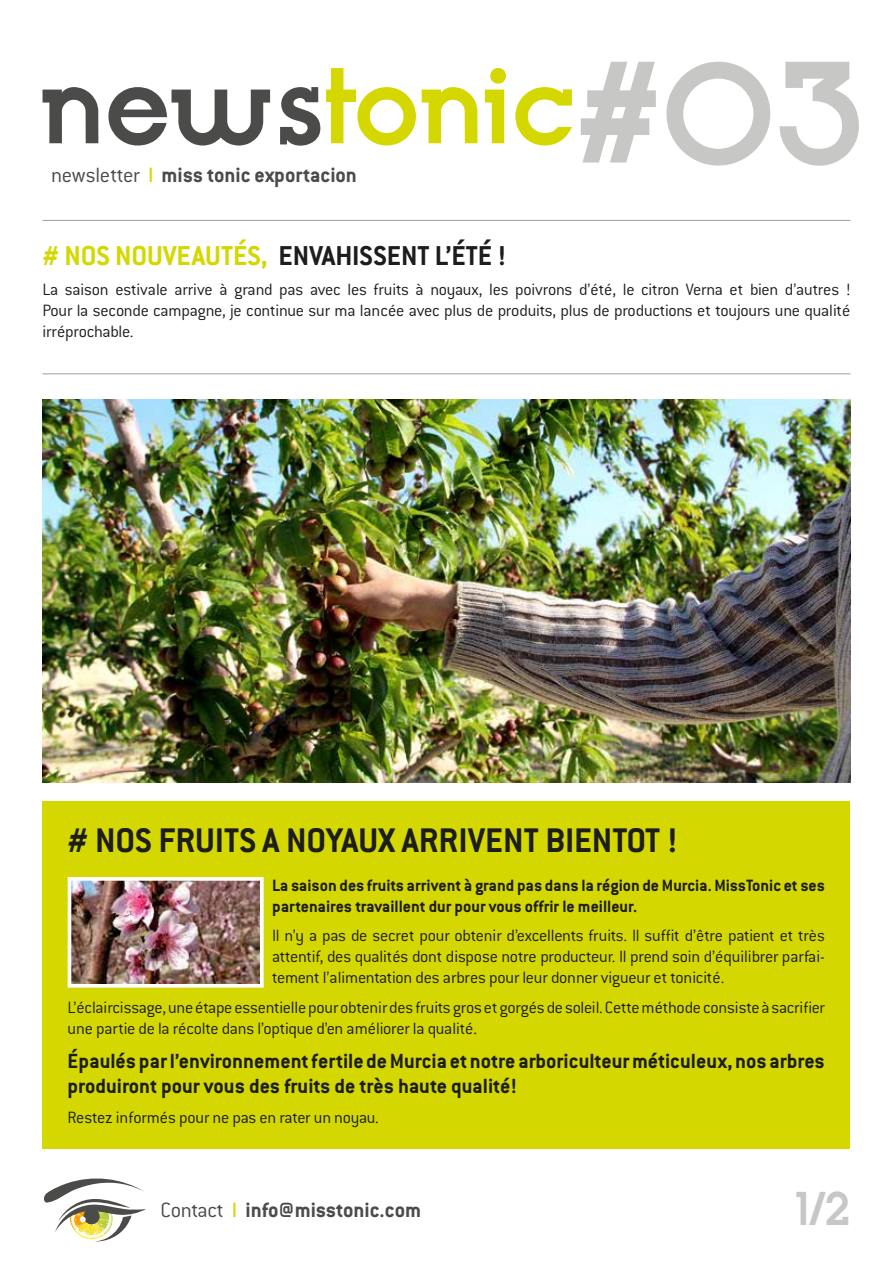
<style>
.page{position:relative;width:893px;height:1263px;background:#fff}
.page>*{position:absolute;margin:0;border:0;box-sizing:border-box;transform-origin:0 0}
.t1{font:700 144px "Opificio Serif";color:#c7c7c6}
.t2{font:700 47.1px "Opificio Serif";color:#c7c7c6}
.t3{font:700 37.5px "Conduit ITC";color:#1d1d1b}
.t4{font:700 30px "Conduit ITC";color:#1d1d1b}
.t5{font:700 22.65px "Conduit ITC";color:#4b4b4a}
.t6{font:700 22.5px/25.5px "Conduit ITC";color:#1d1d1b}
.t7{font:300 18px/21px "Conduit ITC";letter-spacing:-.015em;color:#1d1d1b;text-align:justify}
.t8{font:700 18px/21px "Conduit ITC";color:#1d1d1b}
.s1{font-weight:300}
.s2{font-weight:500;color:#d4d800}
.s3{color:#d4d800}
</style>
<div class="page">
<svg style="left:43px;top:87px;width:55px;height:56px"></svg>
<svg style="left:108px;top:87px;width:162px;height:59px"></svg>
<svg style="left:280px;top:87px;width:40px;height:59px"></svg>
<svg style="left:326px;top:68px;width:90px;height:78px"></svg>
<svg style="left:422px;top:87px;width:55px;height:56px"></svg>
<svg style="left:485px;top:68px;width:21px;height:75px"></svg>
<svg style="left:515px;top:87px;width:57px;height:59px"></svg>
<div style="left:43px;top:801px;width:807px;height:348px;background:#d4d800"></div>
<hr style="left:43px;top:220px;width:807px;height:1px;background:#9d9d9d">
<hr style="left:43px;top:373px;width:807px;height:1px;background:#9d9d9d">
<img style="left:43px;top:399px;width:807px;height:383px">
<svg style="left:44px;top:1178px;width:102px;height:64px"></svg>
<img style="left:73px;top:882px;width:186px;height:101px">
<div style="left:68px;top:877px;width:196px;height:111px;border:4px solid #fff"></div>
<p class="t5" style="left:51px;top:162px;width:308px"><span class="s1">newsletter</span> <span class="s2">I</span> miss tonic exportacion</p>
<h1 class="t1" style="left:576px;top:26px;width:290px">#03</h1>
<h3 class="t4" style="left:43px;top:238px;width:465px"><span class="s3"># NOS NOUVEAUTÉS,</span> ENVAHISSENT L’ÉTÉ !</h3>
<p class="t7" style="left:43px;top:279px;width:810px">La saison estivale arrive à grand pas avec les fruits à noyaux, les poivrons d’été, le citron Verna et bien d’autres !<br>Pour la seconde campagne, je continue sur ma lancée avec plus de produits, plus de productions et toujours une qualité irréprochable.</p>
<h3 class="t3" style="left:68px;top:818px;width:611px"># NOS FRUITS A NOYAUX ARRIVENT BIENTOT !</h3>
<p class="t8" style="left:272px;top:874px;width:554px">La saison des fruits arrivent à grand pas dans la région de Murcia. MissTonic et ses partenaires travaillent dur pour vous offrir le meilleur.</p>
<p class="t7" style="left:272px;top:925px;width:554px">Il n’y a pas de secret pour obtenir d’excellents fruits. Il suffit d’être patient et très attentif, des qualités dont dispose notre producteur. Il prend soin d’équilibrer parfai&shy;tement l’alimentation des arbres pour leur donner vigueur et tonicité.</p>
<p class="t7" style="left:68px;top:997px;width:759px">L’éclaircissage, une étape essentielle pour obtenir des fruits gros et gorgés de soleil. Cette méthode consiste à sacrifier une partie de la récolte dans l’optique d’en améliorer la qualité.</p>
<p class="t6" style="left:68px;top:1048px;width:759px">Épaulés par l’environnement fertile de Murcia et notre arboriculteur méticuleux, nos arbres produiront pour vous des fruits de très haute qualité!</p>
<p class="t7" style="left:68px;top:1107px;width:313px">Restez informés pour ne pas en rater un noyau.</p>
<p class="t5" style="left:160px;top:1196px;width:262px"><span class="s1">Contact</span> <span class="s2">I</span> info@misstonic.com</p>
<h2 class="t2" style="left:795px;top:1180px;width:57px">1/2</h2>
</div>
